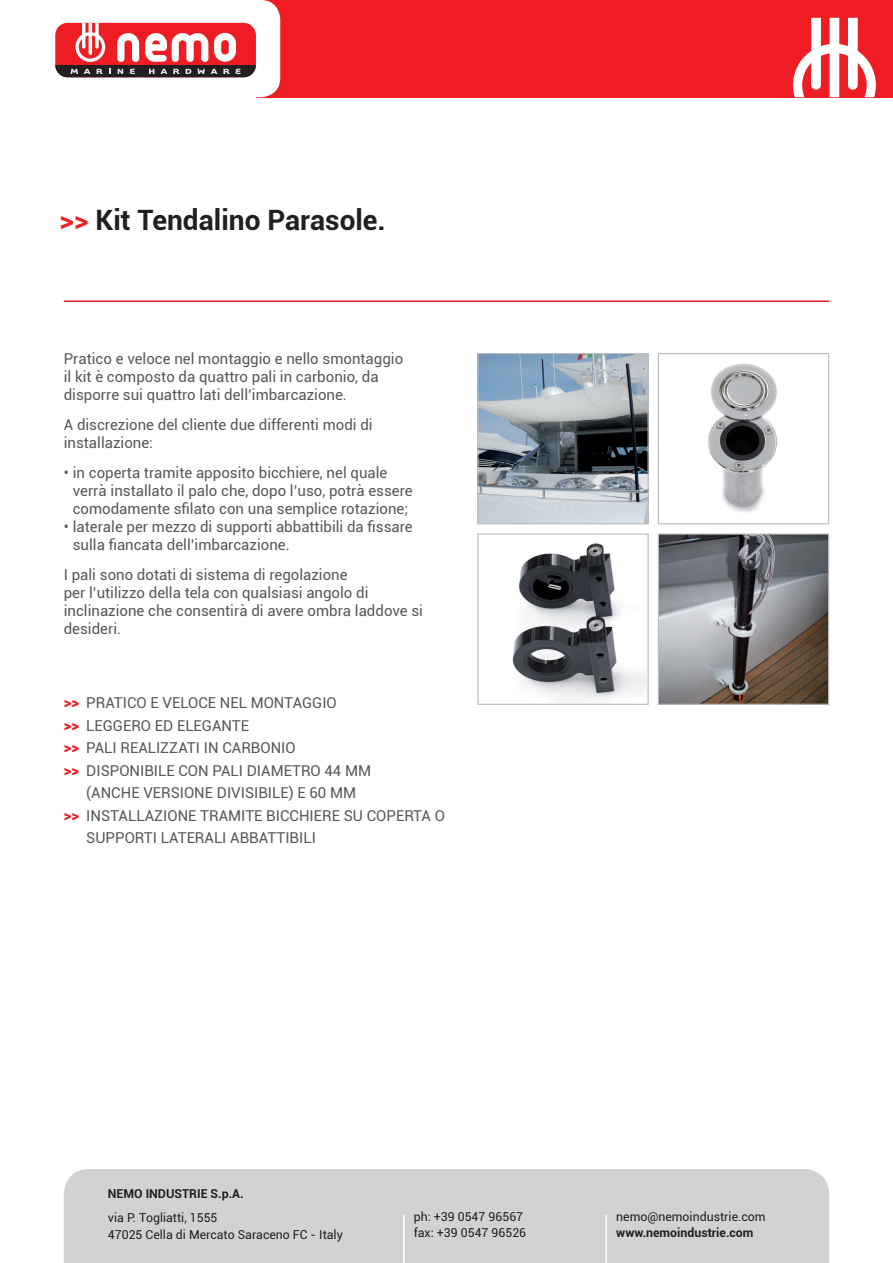
<style>
.page{position:relative;width:893px;height:1263px;background:#fff}
.page>*{position:absolute;margin:0;border:0;box-sizing:border-box;transform-origin:0 0}
.t1{font:700 28.05px "Roboto";color:#231f20}
.t2{font:15px/18px "Roboto";color:#57585a}
.t3{font:12.3px "Roboto";color:#231f20}
.t4{font:700 12.3px "Roboto";color:#231f20}
.s1{color:#ee1d23}
.s2{font-weight:900;color:#ee1d23}
</style>
<div class="page">
<div style="left:257px;top:0;width:636px;height:97px;background:#ee1d23"></div>
<svg style="left:793px;top:18px;width:83px;height:79px"></svg>
<div style="left:236px;top:0;width:44px;height:97px;background:#fff;border-radius:20px"></div>
<div style="left:55px;top:23px;width:201px;height:54px;background:#ee1d23;border-radius:12px"></div>
<div style="left:55px;top:65px;width:201px;height:12px;background:#231f20"></div>
<svg style="left:71px;top:69px;width:7px;height:5px"></svg>
<svg style="left:84px;top:69px;width:7px;height:5px"></svg>
<svg style="left:97px;top:69px;width:6px;height:5px"></svg>
<svg style="left:118px;top:69px;width:5px;height:5px"></svg>
<svg style="left:130px;top:69px;width:5px;height:5px"></svg>
<svg style="left:149px;top:69px;width:5px;height:5px"></svg>
<svg style="left:160px;top:69px;width:7px;height:5px"></svg>
<svg style="left:173px;top:69px;width:6px;height:5px"></svg>
<svg style="left:186px;top:69px;width:5px;height:5px"></svg>
<svg style="left:197px;top:69px;width:8px;height:5px"></svg>
<svg style="left:211px;top:69px;width:6px;height:5px"></svg>
<svg style="left:75px;top:23px;width:30px;height:39px"></svg>
<svg style="left:145px;top:33px;width:63px;height:29px"></svg>
<svg style="left:117px;top:33px;width:22px;height:29px"></svg>
<div style="left:214px;top:33px;width:22px;height:29px;background:#fff;border-radius:11px"></div>
<svg style="left:221px;top:40px;width:8px;height:14px"></svg>
<hr style="left:64px;top:300px;width:765px;height:2px;background:#ee1d23">
<img style="left:479px;top:355px;width:168px;height:167px">
<div style="left:477px;top:353px;width:172px;height:171px;border:1px solid #bcbdc0"></div>
<img style="left:708px;top:363px;width:69px;height:149px">
<div style="left:658px;top:353px;width:171px;height:171px;border:1px solid #bcbdc0"></div>
<img style="left:512px;top:543px;width:135px;height:157px">
<div style="left:477px;top:533px;width:172px;height:172px;border:1px solid #bcbdc0"></div>
<img style="left:660px;top:535px;width:167px;height:168px">
<div style="left:658px;top:533px;width:171px;height:172px;border:1px solid #bcbdc0"></div>
<div style="left:64px;top:1169px;width:765px;height:94px;background:#d1d2d4"></div>
<hr style="left:403px;top:1215px;width:1px;height:48px;background:#fff">
<hr style="left:605px;top:1215px;width:2px;height:48px;background:#fff">
<svg style="left:223px;top:69px;width:18px;height:5px"></svg>
<p class="t1" style="left:60px;top:200px;width:328px"><span class="s1">&gt;&gt;</span> Kit Tendalino Parasole.</p>
<p class="t2" style="left:64px;top:349px;width:341px">Pratico e veloce nel montaggio e nello smontaggio il kit è composto da quattro pali in carbonio, da disporre sui quattro lati dell’imbarcazione.</p>
<p class="t2" style="left:64px;top:415px;width:310px">A discrezione del cliente due differenti modi di installazione:</p>
<p class="t2" style="left:73px;top:463px;width:341px;text-indent:-9px">• in coperta tramite apposito bicchiere, nel quale verrà installato il palo che, dopo l’uso, potrà essere comodamente sfilato con una semplice rotazione;</p>
<p class="t2" style="left:73px;top:517px;width:342px;text-indent:-9px">• laterale per mezzo di supporti abbattibili da fissare sulla fiancata dell’imbarcazione.</p>
<p class="t2" style="left:64px;top:565px;width:361px">I pali sono dotati di sistema di regolazione<br>per l’utilizzo della tela con qualsiasi angolo di inclinazione che consentirà di avere ombra laddove si desideri.</p>
<p class="t2" style="left:64px;top:693px;width:275px"><span class="s2">&gt;&gt;</span> PRATICO E VELOCE NEL MONTAGGIO</p>
<p class="t2" style="left:64px;top:716px;width:187px"><span class="s2">&gt;&gt;</span> LEGGERO ED ELEGANTE</p>
<p class="t2" style="left:64px;top:738px;width:233px"><span class="s2">&gt;&gt;</span> PALI REALIZZATI IN CARBONIO</p>
<p class="t2" style="left:64px;top:761px;width:309px"><span class="s2">&gt;&gt;</span> DISPONIBILE CON PALI DIAMETRO 44 MM</p>
<p class="t2" style="left:86px;top:783px;width:271px">(ANCHE VERSIONE DIVISIBILE) E 60 MM</p>
<p class="t2" style="left:86px;top:803px;width:360px;line-height:22.5px;text-indent:-22px"><span class="s2">&gt;&gt;</span> INSTALLAZIONE TRAMITE BICCHIERE SU COPERTA O<br>SUPPORTI LATERALI ABBATTIBILI</p>
<p class="t4" style="left:108px;top:1185px;width:137px">NEMO INDUSTRIE S.p.A.</p>
<p class="t3" style="left:108px;top:1209px;width:111px">via P. Togliatti, 1555</p>
<p class="t3" style="left:108px;top:1226px;width:236px">47025 Cella di Mercato Saraceno FC - Italy</p>
<p class="t3" style="left:414px;top:1207px;width:111px">ph: +39 0547 96567</p>
<p class="t3" style="left:414px;top:1224px;width:114px">fax: +39 0547 96526</p>
<p class="t3" style="left:616px;top:1207px;width:151px">nemo@nemoindustrie.com</p>
<p class="t4" style="left:616px;top:1224px;width:139px">www.nemoindustrie.com</p>
</div>
